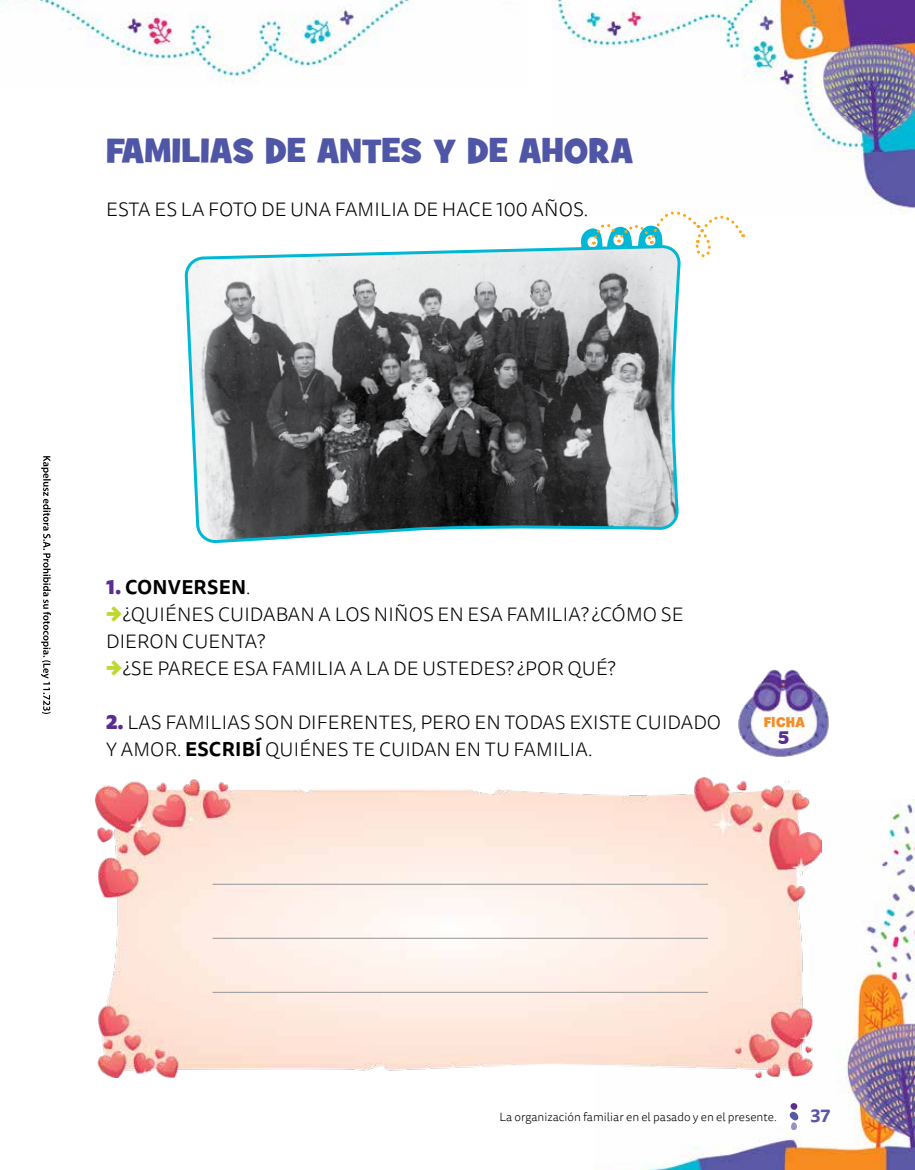
<style>
.page{position:relative;width:915px;height:1170px;background:#fff}
.page>*{position:absolute;margin:0;border:0;box-sizing:border-box;transform-origin:0 0}
.t1{font:34.5px "Grilled Cheese BTN";letter-spacing:.015em;color:#4f56a6}
.t2{font:300 19.5px/27px "Tisa Sans Pro";letter-spacing:.01em;color:#000}
.t3{font:700 19.5px "Tisa Sans Pro";letter-spacing:.01em;color:#000}
.t4{font:700 19.5px "Billy";color:#5c2d91}
.t5{font:700 18px "Tisa Sans Pro";color:#5b57a6}
.t6{font:700 15px "Billy";letter-spacing:.01em;color:#f68b28}
.t7{font:300 12px "Tisa Sans Pro";color:#000}
.s1{font-weight:900;color:#5c2d91}
.s2{font-weight:300}
.s3{font-weight:900;color:#bfd730}
.s4{font-weight:700}
</style>
<div class="page">
<img style="left:594px;top:799px;width:320px;height:370px">
<img style="left:552px;top:0;width:362px;height:214px">
<img style="left:1px;top:0;width:414px;height:82px">
<img style="left:95px;top:777px;width:726px;height:300px">
<svg style="left:41px;top:456px;width:10px;height:258px"></svg>
<svg style="left:186px;top:247px;width:495px;height:297px;background:#808688"></svg>
<svg style="left:579px;top:198px;width:166px;height:67px"></svg>
<hr style="left:212px;top:937px;width:495px;height:1px;background:#939598">
<hr style="left:212px;top:991px;width:495px;height:1px;background:#939598">
<hr style="left:212px;top:883px;width:495px;height:1px;background:#939598">
<img style="left:738px;top:669px;width:91px;height:88px">
<svg style="left:788px;top:1101px;width:10px;height:29px"></svg>
<h1 class="t1" style="left:106px;top:128px;width:528px">FAMILIAS DE ANTES Y DE AHORA</h1>
<p class="t2" style="left:106px;top:196px;width:483px">ESTA ES LA FOTO DE UNA FAMILIA DE HACE 100 AÑOS.</p>
<p class="t3" style="left:106px;top:573px;width:146px"><span class="s1">1.</span> CONVERSEN<span class="s2">.</span></p>
<p class="t2" style="left:106px;top:601px;width:579px"><span class="s3">→</span>¿QUIÉNES CUIDABAN A LOS NIÑOS EN ESA FAMILIA? ¿CÓMO SE<br>DIERON CUENTA?</p>
<p class="t2" style="left:106px;top:655px;width:511px"><span class="s3">→</span>¿SE PARECE ESA FAMILIA A LA DE USTEDES? ¿POR QUÉ?</p>
<p class="t2" style="left:106px;top:709px;width:616px"><span class="s1">2.</span> LAS FAMILIAS SON DIFERENTES, PERO EN TODAS EXISTE CUIDADO<br>Y AMOR. <span class="s4">ESCRIBÍ</span> QUIÉNES TE CUIDAN EN TU FAMILIA.</p>
<p class="t6" style="left:763px;top:713px;width:43px">FICHA</p>
<p class="t4" style="left:777px;top:726px;width:12px">5</p>
<p class="t7" style="left:499px;top:1108px;width:279px">La organización familiar en el pasado y en el presente.</p>
<p class="t5" style="left:810px;top:1102px;width:21px">37</p>
</div>
